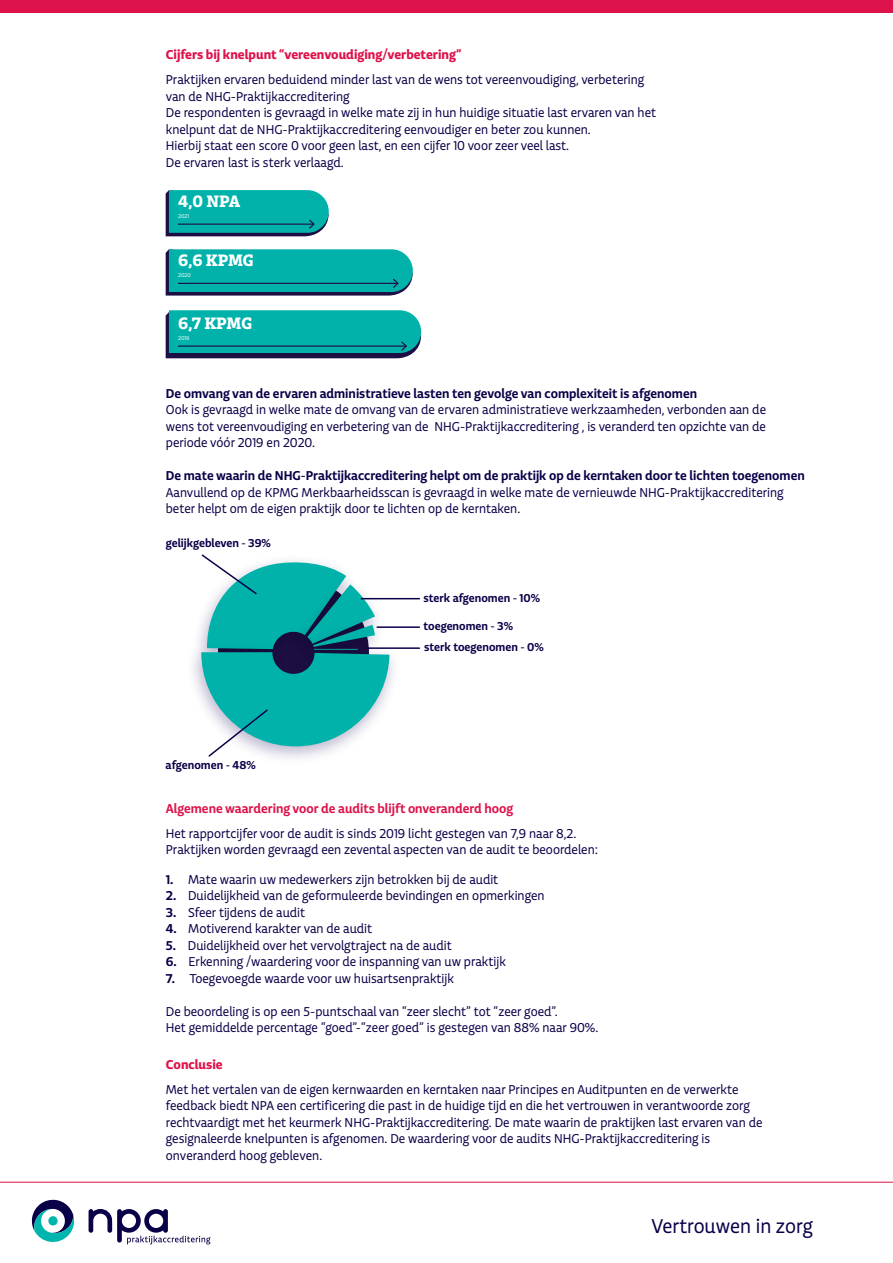
<style>
.page{position:relative;width:893px;height:1263px;background:#fff}
.page>*{position:absolute;margin:0;border:0;box-sizing:border-box;transform-origin:0 0}
.t1{font:21px "Echo Std";color:#090148}
.t2{font:17.4px "Charlie Std Bld";letter-spacing:-.01em;color:#fff}
.Platte_tekst_C9{font:13.5px/16.5px "Echo Std";color:#090148}
.Platte_tekst_C9-2{font:13.5px "Echo Std Sm Bld";color:#090148}
.Roze_ondertitel{font:13.5px "Echo Std Sm Bld";color:#de124a}
.Roze_ondertitel-2{font:13.5px "Echo Std Bld";color:#de124a}
.t3{font:12px "Echo Std Sm Bld";color:#090148}
.t4{font:5.85px "Echo Std";color:#fff}
.s1{font-family:"Echo Std Sm Bld"}
.s2{font-family:"Echo Std Bld";color:#de124a}
</style>
<div class="page">
<hr style="left:0;top:1182px;width:893px;height:1px;background:#de124a">
<svg style="left:32px;top:1200px;width:42px;height:42px"></svg>
<svg style="left:48px;top:1216px;width:10px;height:10px"></svg>
<svg style="left:89px;top:1209px;width:121px;height:35px"></svg>
<svg style="left:166px;top:190px;width:163px;height:46px;background:#0ba3a0"></svg>
<svg style="left:166px;top:249px;width:247px;height:47px;background:#0ca3a1"></svg>
<svg style="left:166px;top:310px;width:255px;height:48px;background:#099d9d"></svg>
<img style="left:193px;top:638px;width:201px;height:121px">
<hr style="left:367px;top:647px;width:52px;height:2px;background:#090148">
<hr style="left:377px;top:626px;width:42px;height:2px;background:#090148">
<hr style="left:361px;top:598px;width:58px;height:1px;background:#090148">
<svg style="left:200px;top:554px;width:189px;height:204px"></svg>
<div style="left:0;top:0;width:893px;height:13px;background:#de124a"></div>
<p class="Roze_ondertitel-2" style="left:166px;top:46px;width:297px">Cijfers bij knelpunt “vereenvoudiging/verbetering”</p>
<p class="Platte_tekst_C9" style="left:166px;top:71px;width:480px">Praktijken ervaren beduidend minder last van de wens tot vereenvoudiging, verbetering van de NHG-Praktijkaccreditering</p>
<p class="Platte_tekst_C9" style="left:166px;top:104px;width:492px">De respondenten is gevraagd in welke mate zij in hun huidige situatie last ervaren van het knelpunt dat de NHG-Praktijkaccreditering eenvoudiger en beter zou kunnen.</p>
<p class="Platte_tekst_C9" style="left:166px;top:137px;width:405px">Hierbij staat een score 0 voor geen last, en een cijfer 10 voor zeer veel last.</p>
<p class="Platte_tekst_C9" style="left:166px;top:154px;width:179px">De ervaren last is sterk verlaagd.</p>
<p class="t2" style="left:178px;top:190px;width:64px">4,0 NPA</p>
<p class="t4" style="left:178px;top:212px;width:12px">2021</p>
<p class="t2" style="left:178px;top:249px;width:77px">6,6 KPMG</p>
<p class="t4" style="left:178px;top:272px;width:14px">2020</p>
<p class="t2" style="left:178px;top:312px;width:75px">6,7 KPMG</p>
<p class="t4" style="left:178px;top:334px;width:13px">2019</p>
<p class="Platte_tekst_C9-2" style="left:166px;top:384px;width:533px">De omvang van de ervaren administratieve lasten ten gevolge van complexiteit is afgenomen</p>
<p class="Platte_tekst_C9" style="left:166px;top:401px;width:602px;text-align:justify">Ook is gevraagd in welke mate de omvang van de ervaren administratieve werkzaamheden, verbonden aan de wens tot vereenvoudiging en verbetering van de NHG-Praktijkaccreditering , is veranderd ten opzichte van de periode vóór 2019 en 2020.</p>
<p class="Platte_tekst_C9-2" style="left:166px;top:467px;width:640px">De mate waarin de NHG-Praktijkaccreditering helpt om de praktijk op de kerntaken door te lichten toegenomen</p>
<p class="Platte_tekst_C9" style="left:166px;top:484px;width:619px">Aanvullend op de KPMG Merkbaarheidsscan is gevraagd in welke mate de vernieuwde NHG-Praktijkaccreditering beter helpt om de eigen praktijk door te lichten op de kerntaken.</p>
<p class="t3" style="left:166px;top:535px;width:107px">gelijkgebleven - 39%</p>
<p class="t3" style="left:166px;top:757px;width:92px">afgenomen - 48%</p>
<p class="t3" style="left:423px;top:590px;width:118px">sterk afgenomen - 10%</p>
<p class="t3" style="left:423px;top:618px;width:91px">toegenomen - 3%</p>
<p class="t3" style="left:424px;top:640px;width:121px">sterk toegenomen - 0%</p>
<p class="Roze_ondertitel" style="left:166px;top:800px;width:349px">Algemene waardering voor de audits blijft onveranderd hoog</p>
<p class="Platte_tekst_C9" style="left:166px;top:825px;width:412px">Het rapportcijfer voor de audit is sinds 2019 licht gestegen van 7,9 naar 8,2.</p>
<p class="Platte_tekst_C9" style="left:166px;top:841px;width:434px">Praktijken worden gevraagd een zevental aspecten van de audit te beoordelen:</p>
<p class="Platte_tekst_C9" style="left:166px;top:871px;width:334px"><span class="s1">1.</span> Mate waarin uw medewerkers zijn betrokken bij de audit</p>
<p class="Platte_tekst_C9" style="left:166px;top:887px;width:380px"><span class="s1">2.</span> Duidelijkheid van de geformuleerde bevindingen en opmerkingen</p>
<p class="Platte_tekst_C9" style="left:166px;top:904px;width:141px"><span class="s1">3.</span> Sfeer tijdens de audit</p>
<p class="Platte_tekst_C9" style="left:166px;top:920px;width:208px"><span class="s1">4.</span> Motiverend karakter van de audit</p>
<p class="Platte_tekst_C9" style="left:166px;top:937px;width:287px"><span class="s1">5.</span> Duidelijkheid over het vervolgtraject na de audit</p>
<p class="Platte_tekst_C9" style="left:166px;top:953px;width:342px"><span class="s1">6.</span> Erkenning /waardering voor de inspanning van uw praktijk</p>
<p class="Platte_tekst_C9" style="left:166px;top:970px;width:290px"><span class="s1">7.</span> Toegevoegde waarde voor uw huisartsenpraktijk</p>
<p class="Platte_tekst_C9" style="left:166px;top:1003px;width:434px">De beoordeling is op een 5-puntschaal van “zeer slecht” tot “zeer goed”.<br>Het gemiddelde percentage “goed”-“zeer goed” is gestegen van 88% naar 90%.</p>
<p class="Platte_tekst_C9" style="left:166px;top:1051px;width:574px;line-height:25px"><span class="s2">Conclusie<br></span>Met het vertalen van de eigen kernwaarden en kerntaken naar Principes en Auditpunten en de verwerkte</p>
<p class="Platte_tekst_C9" style="left:166px;top:1097px;width:598px">feedback biedt NPA een certificering die past in de huidige tijd en die het vertrouwen in verantwoorde zorg rechtvaardigt met het keurmerk NHG-Praktijkaccreditering. De mate waarin de praktijken last ervaren van de gesignaleerde knelpunten is afgenomen. De waardering voor de audits NHG-Praktijkaccreditering is onveranderd hoog gebleven.</p>
<h1 class="t1" style="left:651px;top:1213px;width:163px">Vertrouwen in zorg</h1>
</div>
